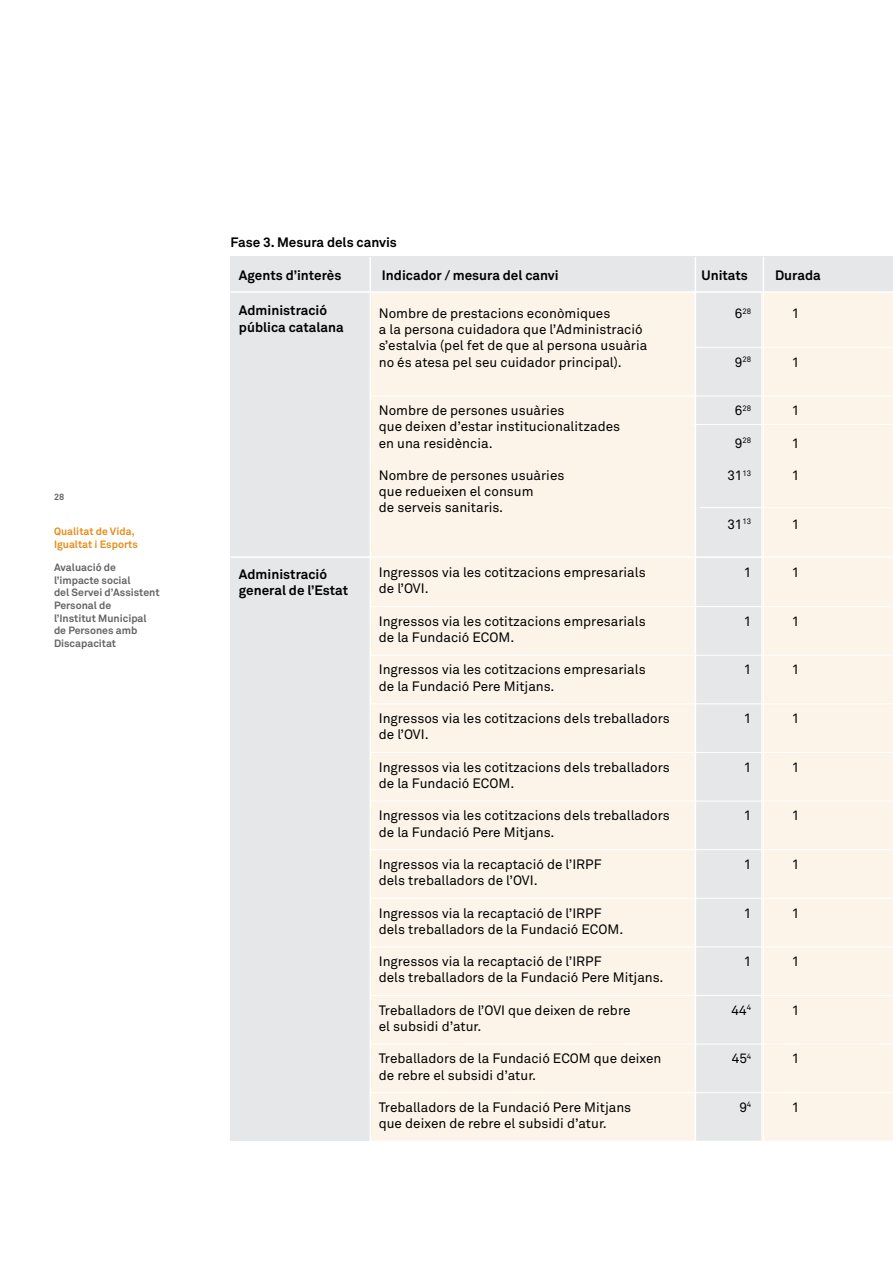
<style>
.page{position:relative;width:893px;height:1263px;background:#fff}
.page>*{position:absolute;margin:0;border:0;box-sizing:border-box;transform-origin:0 0}
.t1{font:13.5px/16.2px "Akkurat";color:#000}
.t2{font:700 13.5px/16.2px "Akkurat";color:#000}
.t3{font:700 10.5px/12.6px "Akkurat";color:#636466}
.t4{font:700 10.5px/12.6px "Akkurat";color:#e58e1a}
.t5{font:700 9px "Akkurat";color:#636466}
.t6{font:7.8px "Akkurat";color:#000}
.s1{font-size:13.5px}
</style>
<div class="page">
<div style="left:230px;top:288px;width:141px;height:853px;background:#e6e7e8"></div>
<div style="left:371px;top:288px;width:324px;height:853px;background:#fcf4e8"></div>
<div style="left:695px;top:288px;width:68px;height:853px;background:#e6e7e8"></div>
<div style="left:762px;top:288px;width:131px;height:853px;background:#fcf4e8"></div>
<hr style="left:693px;top:347px;width:200px;height:1px;background:#fff">
<hr style="left:693px;top:424px;width:200px;height:1px;background:#fff">
<hr style="left:700px;top:507px;width:193px;height:1px;background:#fff">
<div style="left:230px;top:257px;width:663px;height:35px;background:#e6e7e8"></div>
<hr style="left:230px;top:556px;width:663px;height:2px;background:#fff">
<hr style="left:230px;top:291px;width:663px;height:2px;background:#fff">
<hr style="left:369px;top:257px;width:2px;height:884px;background:#fff">
<hr style="left:763px;top:257px;width:1px;height:884px;background:#fff">
<hr style="left:695px;top:257px;width:1px;height:884px;background:#fff">
<hr style="left:370px;top:396px;width:523px;height:1px;background:#fff">
<hr style="left:370px;top:606px;width:523px;height:1px;background:#fff">
<hr style="left:370px;top:655px;width:523px;height:1px;background:#fff">
<hr style="left:370px;top:703px;width:523px;height:1px;background:#fff">
<hr style="left:370px;top:752px;width:523px;height:1px;background:#fff">
<hr style="left:370px;top:801px;width:523px;height:1px;background:#fff">
<hr style="left:370px;top:849px;width:523px;height:1px;background:#fff">
<hr style="left:370px;top:898px;width:523px;height:1px;background:#fff">
<hr style="left:370px;top:946px;width:523px;height:1px;background:#fff">
<hr style="left:370px;top:995px;width:523px;height:1px;background:#fff">
<hr style="left:370px;top:1044px;width:523px;height:1px;background:#fff">
<hr style="left:370px;top:1092px;width:523px;height:1px;background:#fff">
<p class="t5" style="left:54px;top:491px;width:12px">28</p>
<p class="t4" style="left:54px;top:525px;width:85px">Qualitat de Vida,<br>Igualtat i Esports</p>
<p class="t3" style="left:54px;top:561px;width:107px">Avaluació de l’impacte social<br>del Servei d’Assistent<br>Personal de<br>l’Institut Municipal de Persones amb<br>Discapacitat</p>
<p class="t2" style="left:230px;top:234px;width:168px">Fase 3. Mesura dels canvis</p>
<p class="t2" style="left:239px;top:267px;width:104px">Agents d’interès</p>
<p class="t2" style="left:382px;top:267px;width:178px">Indicador / mesura del canvi</p>
<p class="t2" style="left:701px;top:267px;width:48px">Unitats</p>
<p class="t2" style="left:775px;top:267px;width:47px">Durada</p>
<p class="t1" style="left:379px;top:305px;width:233px">Nombre de prestacions econòmiques</p>
<p class="t6" style="left:735px;top:306px;width:18px"><span class="s1">6</span>28</p>
<p class="t1" style="left:792px;top:305px;width:9px">1</p>
<p class="t1" style="left:379px;top:321px;width:270px">a la persona cuidadora que l’Administració s’estalvia (pel fet de que al persona usuària no és atesa pel seu cuidador principal).</p>
<p class="t2" style="left:239px;top:302px;width:106px">Administració pública catalana</p>
<p class="t6" style="left:735px;top:354px;width:18px"><span class="s1">9</span>28</p>
<p class="t1" style="left:792px;top:354px;width:9px">1</p>
<p class="t2" style="left:239px;top:566px;width:111px">Administració general de l’Estat</p>
<p class="t1" style="left:379px;top:402px;width:187px">Nombre de persones usuàries</p>
<p class="t6" style="left:735px;top:403px;width:18px"><span class="s1">6</span>28</p>
<p class="t1" style="left:792px;top:402px;width:9px">1</p>
<p class="t1" style="left:379px;top:418px;width:243px">que deixen d’estar institucionalitzades en una residència.</p>
<p class="t6" style="left:735px;top:435px;width:18px"><span class="s1">9</span>28</p>
<p class="t1" style="left:792px;top:435px;width:9px">1</p>
<p class="t1" style="left:379px;top:467px;width:187px">Nombre de persones usuàries</p>
<p class="t1" style="left:727px;top:467px;width:25px">31<sup>13</sup></p>
<p class="t1" style="left:792px;top:467px;width:9px">1</p>
<p class="t1" style="left:379px;top:483px;width:156px">que redueixen el consum de serveis sanitaris.</p>
<p class="t1" style="left:727px;top:516px;width:25px">31<sup>13</sup></p>
<p class="t1" style="left:792px;top:516px;width:9px">1</p>
<p class="t1" style="left:379px;top:564px;width:268px">Ingressos via les cotitzacions empresarials</p>
<p class="t1" style="left:744px;top:564px;width:9px">1</p>
<p class="t1" style="left:792px;top:564px;width:9px">1</p>
<p class="t1" style="left:379px;top:580px;width:51px">de l’OVI.</p>
<p class="t1" style="left:379px;top:613px;width:268px">Ingressos via les cotitzacions empresarials</p>
<p class="t1" style="left:744px;top:613px;width:9px">1</p>
<p class="t1" style="left:792px;top:613px;width:9px">1</p>
<p class="t1" style="left:379px;top:629px;width:137px">de la Fundació ECOM.</p>
<p class="t1" style="left:379px;top:661px;width:268px">Ingressos via les cotitzacions empresarials</p>
<p class="t1" style="left:744px;top:661px;width:9px">1</p>
<p class="t1" style="left:792px;top:661px;width:9px">1</p>
<p class="t1" style="left:379px;top:678px;width:177px">de la Fundació Pere Mitjans.</p>
<p class="t1" style="left:379px;top:710px;width:293px">Ingressos via les cotitzacions dels treballadors</p>
<p class="t1" style="left:744px;top:710px;width:9px">1</p>
<p class="t1" style="left:792px;top:710px;width:9px">1</p>
<p class="t1" style="left:379px;top:726px;width:51px">de l’OVI.</p>
<p class="t1" style="left:379px;top:759px;width:293px">Ingressos via les cotitzacions dels treballadors</p>
<p class="t1" style="left:744px;top:759px;width:9px">1</p>
<p class="t1" style="left:792px;top:759px;width:9px">1</p>
<p class="t1" style="left:379px;top:775px;width:137px">de la Fundació ECOM.</p>
<p class="t1" style="left:379px;top:807px;width:293px">Ingressos via les cotitzacions dels treballadors</p>
<p class="t1" style="left:744px;top:807px;width:9px">1</p>
<p class="t1" style="left:792px;top:807px;width:9px">1</p>
<p class="t1" style="left:379px;top:823px;width:177px">de la Fundació Pere Mitjans.</p>
<p class="t1" style="left:379px;top:856px;width:224px">Ingressos via la recaptació de l’IRPF</p>
<p class="t1" style="left:744px;top:856px;width:9px">1</p>
<p class="t1" style="left:792px;top:856px;width:9px">1</p>
<p class="t1" style="left:379px;top:872px;width:160px">dels treballadors de l’OVI.</p>
<p class="t1" style="left:379px;top:904px;width:224px">Ingressos via la recaptació de l’IRPF</p>
<p class="t1" style="left:744px;top:904px;width:9px">1</p>
<p class="t1" style="left:792px;top:904px;width:9px">1</p>
<p class="t1" style="left:379px;top:921px;width:246px">dels treballadors de la Fundació ECOM.</p>
<p class="t1" style="left:379px;top:953px;width:224px">Ingressos via la recaptació de l’IRPF</p>
<p class="t1" style="left:744px;top:953px;width:9px">1</p>
<p class="t1" style="left:792px;top:953px;width:9px">1</p>
<p class="t1" style="left:379px;top:969px;width:286px">dels treballadors de la Fundació Pere Mitjans.</p>
<p class="t1" style="left:379px;top:1002px;width:253px">Treballadors de l’OVI que deixen de rebre</p>
<p class="t1" style="left:731px;top:1002px;width:21px">44<sup>4</sup></p>
<p class="t1" style="left:792px;top:1002px;width:9px">1</p>
<p class="t1" style="left:379px;top:1018px;width:104px">el subsidi d’atur.</p>
<p class="t1" style="left:379px;top:1050px;width:284px">Treballadors de la Fundació ECOM que deixen</p>
<p class="t1" style="left:732px;top:1050px;width:21px">45<sup>4</sup></p>
<p class="t1" style="left:792px;top:1050px;width:9px">1</p>
<p class="t1" style="left:379px;top:1066px;width:159px">de rebre el subsidi d’atur.</p>
<p class="t1" style="left:379px;top:1099px;width:254px">Treballadors de la Fundació Pere Mitjans</p>
<p class="t1" style="left:739px;top:1099px;width:13px">9<sup>4</sup></p>
<p class="t1" style="left:792px;top:1099px;width:9px">1</p>
<p class="t1" style="left:379px;top:1115px;width:230px">que deixen de rebre el subsidi d’atur.</p>
</div>
